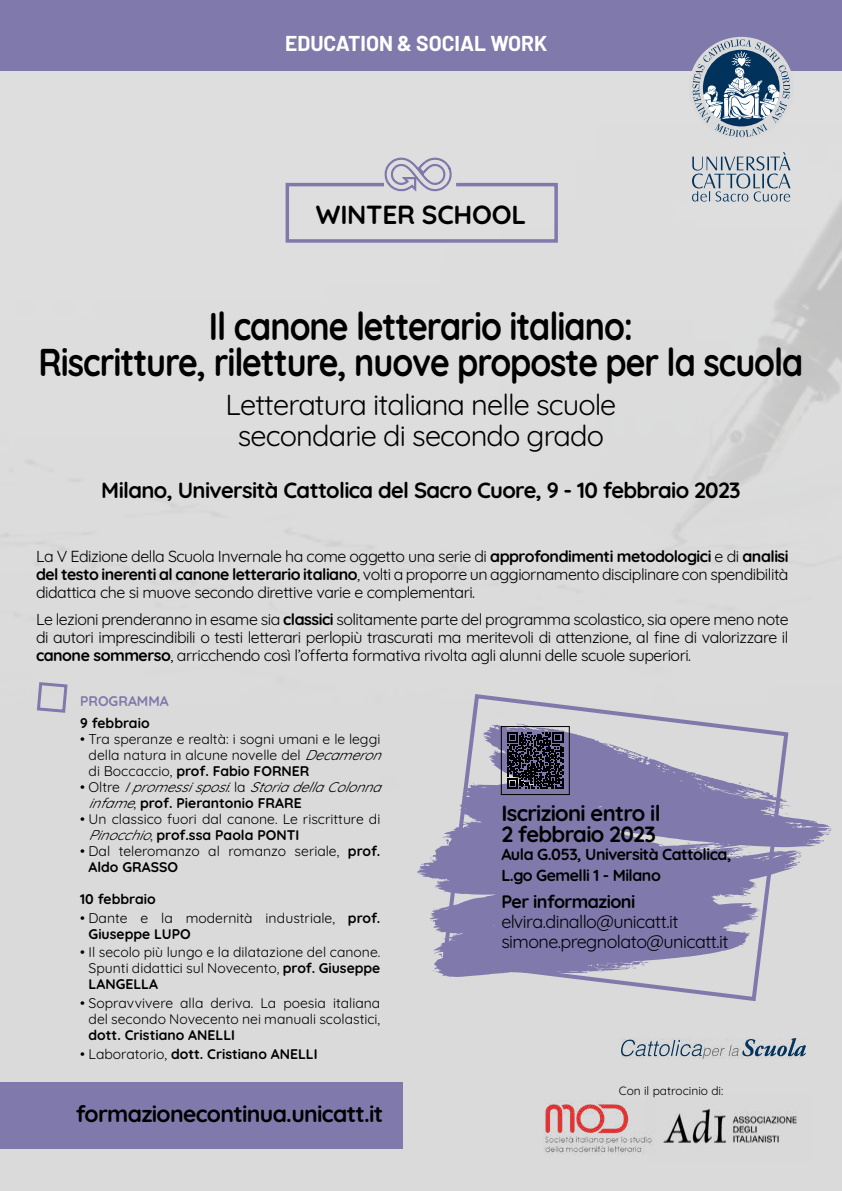
<style>
.page{position:relative;width:842px;height:1191px;background:#dadada}
.page>*{position:absolute;margin:0;border:0;box-sizing:border-box;transform-origin:0 0}
.t1{font:700 38.8px/36px "Quicksand";letter-spacing:-.03em;color:#000;text-align:center;scale:.88 1}
.t2{font:29px/31px "Quicksand";letter-spacing:-.03em;color:#000;text-align:center}
.t3{font:700 26.2px "Quicksand";letter-spacing:-.01em;color:#000}
.t4{font:700 23px "Quicksand";letter-spacing:-.03em;color:#000}
.t5{font:700 22px/21px "Quicksand";letter-spacing:-.03em;color:#000}
.t6{font:700 21px "Barlow";color:#fff}
.t7{font:18px/20px "Quicksand";letter-spacing:-.03em;color:#000}
.t8{font:700 18px "Quicksand";letter-spacing:-.03em;color:#000}
.t9{font:16px/18px "Quicksand";letter-spacing:-.03em;color:#000;text-align:justify}
.t10{font:700 16px/21px "Quicksand";letter-spacing:-.03em;color:#000}
.t11{font:14px/16px "Quicksand";color:#000}
.t12{font:700 14px "Quicksand";color:#000}
.t13{font:italic 14px/16px "Quicksand";color:#000}
.t14{font:700 14px "Quicksand";color:#8079ac}
.t15{font:12px "Quicksand";color:#000}
.s1{font-weight:700}
.s2{font-style:italic}
.s3{font-style:normal}
.s4{font-weight:700;font-style:normal}
.s5{font-weight:400}
</style>
<div class="page">
<svg style="left:35px;top:682px;width:34px;height:32px"></svg>
<svg style="left:383px;top:696px;width:452px;height:277px"></svg>
<svg style="left:817px;top:827px;width:15px;height:14px"></svg>
<div style="left:0;top:0;width:842px;height:71px;background:#8079ac"></div>
<svg style="left:440px;top:692px;width:351px;height:309px"></svg>
<div style="left:0;top:1082px;width:403px;height:67px;background:#8079ac"></div>
<div style="left:689px;top:37px;width:105px;height:102px;background:#dadada;border-radius:50%"></div>
<svg style="left:692px;top:39px;width:98px;height:98px"></svg>
<svg style="left:692px;top:152px;width:99px;height:50px"></svg>
<svg style="left:285px;top:157px;width:273px;height:86px"></svg>
<img style="left:622px;top:1038px;width:184px;height:20px">
<img style="left:543px;top:1100px;width:103px;height:54px">
<svg style="left:494px;top:723px;width:69px;height:65px"></svg>
<div style="left:501px;top:726px;width:68px;height:68px;border:1px solid #000"></div>
<img style="left:646px;top:1108px;width:151px;height:37px">
<h3 class="t6" style="left:285px;top:27px;width:263px">EDUCATION &amp; SOCIAL WORK</h3>
<h3 class="t3" style="left:316px;top:194px;width:212px">WINTER SCHOOL</h3>
<h1 class="t1" style="left:39px;top:304px;width:871px">Il canone letterario italiano:<br>Riscritture, riletture, nuove proposte per la scuola</h1>
<h2 class="t2" style="left:226px;top:386px;width:392px">Letteratura italiana nelle scuole secondarie di secondo grado</h2>
<h3 class="t5" style="left:101px;top:478px;width:641px">Milano, Università Cattolica del Sacro Cuore, 9 - 10 febbraio 2023</h3>
<p class="t9" style="left:36px;top:546px;width:754px">La V Edizione della Scuola Invernale ha come oggetto una serie di <span class="s1">approfondimenti metodologici</span> e di <span class="s1">analisi del testo inerenti al canone letterario italiano</span>, volti a proporre un aggiornamento disciplinare con spendibilità didattica che si muove secondo direttive varie e complementari.</p>
<p class="t9" style="left:36px;top:608px;width:754px">Le lezioni prenderanno in esame sia <span class="s1">classici</span> solitamente parte del programma scolastico, sia opere meno note di autori imprescindibili o testi letterari perlopiù trascurati ma meritevoli di attenzione, al fine di valorizzare il <span class="s1">canone sommerso</span>, arricchendo così l’offerta formativa rivolta agli alunni delle scuole superiori.</p>
<p class="t14" style="left:80px;top:690px;width:90px">PROGRAMMA</p>
<p class="t12" style="left:80px;top:712px;width:71px">9 febbraio</p>
<p class="t11" style="left:89px;top:729px;width:302px;text-indent:-8px">• Tra speranze e realtà: i sogni umani e le leggi della natura in alcune novelle del <span class="s2">Decameron </span>di Boccaccio, <span class="s1">prof. Fabio FORNER</span></p>
<p class="t13" style="left:89px;top:777px;width:302px;text-indent:-8px"><span class="s3">• O l t r e</span> Ipromessisposi<span class="s3">: l a</span> StoriadellaColonna infame<span class="s3">,</span> <span class="s4">prof. Pierantonio FRARE</span></p>
<p class="t11" style="left:89px;top:809px;width:293px;text-indent:-8px">• Un classico fuori dal canone. Le riscritture di<br><span class="s2">Pinocchio</span>, <span class="s1">prof.ssa Paola PONTI</span></p>
<p class="t11" style="left:89px;top:841px;width:293px;text-indent:-8px">• Dal teleromanzo al romanzo seriale, <span class="s1">prof.<br>Aldo GRASSO</span></p>
<p class="t12" style="left:80px;top:888px;width:77px">10 febbraio</p>
<p class="t11" style="left:89px;top:908px;width:293px;text-indent:-8px">• Dante e la modernità industriale, <span class="s1">prof.<br>Giuseppe LUPO</span></p>
<p class="t11" style="left:89px;top:943px;width:293px;text-align:justify;text-indent:-8px">• Il secolo più lungo e la dilatazione del canone.<br>Spunti didattici sul Novecento, <span class="s1">prof. Giuseppe LANGELLA</span></p>
<p class="t11" style="left:80px;top:993px;width:302px;text-align:right">• Sopravvivere alla deriva. La poesia italiana del secondo Novecento nei manuali scolastici,</p>
<p class="t12" style="left:89px;top:1024px;width:148px">dott. Cristiano ANELLI</p>
<p class="t12" style="left:80px;top:1043px;width:239px"><span class="s5">• Laboratorio,</span> dott. Cristiano ANELLI</p>
<h3 class="t4" style="left:76px;top:1096px;width:309px">formazionecontinua.unicatt.it</h3>
<h3 class="t5" style="left:501px;top:800px;width:161px">Iscrizioni entro il<br>2 febbraio 2023</h3>
<p class="t10" style="left:501px;top:842px;width:232px">Aula G.053, Università Cattolica,<br>L.go Gemelli 1 - Milano</p>
<p class="t8" style="left:501px;top:887px;width:136px">Per informazioni</p>
<p class="t7" style="left:501px;top:909px;width:229px">elvira.dinallo@unicatt.it simone.pregnolato@unicatt.it</p>
<p class="t15" style="left:619px;top:1081px;width:106px">Con il patrocinio di:</p>
</div>
